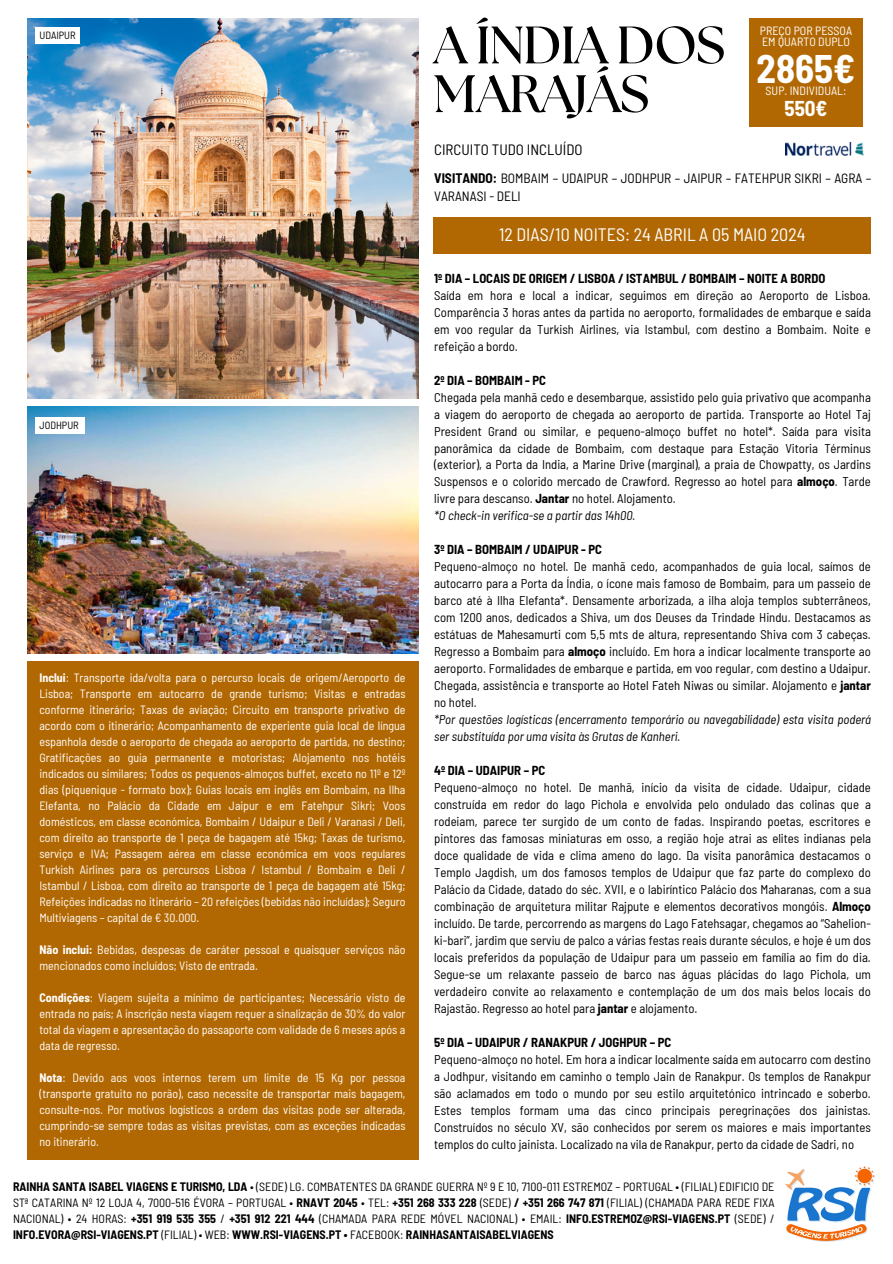
<style>
.page{position:relative;width:893px;height:1264px;background:#fff}
.page>*{position:absolute;margin:0;border:0;box-sizing:border-box;transform-origin:0 0}
.t1{font:700 52.5px "The Seasons";letter-spacing:-.02em;color:#000}
.t2{font:700 semi-condensed 39px "Barlow";color:#fff}
.t3{font:700 semi-condensed 21px "Barlow";color:#fff}
.t4{font:semi-condensed 18px "Barlow";color:#fff}
.t5{font:semi-condensed 15px "Barlow";color:#000}
.t6{font:semi-condensed 13.5px/18px "Barlow";color:#000}
.t7{font:semi-condensed 12.75px/17px "Barlow";color:#000;text-align:justify}
.t8{font:italic semi-condensed 12.75px/17px "Barlow";color:#000}
.t9{font:700 semi-condensed 12.75px "Barlow";color:#000}
.t10{font:semi-condensed 12px/16px "Barlow";color:#fff;text-align:justify}
.t11{font:semi-condensed 12px/16px "Barlow";color:#000;text-align:justify}
.t12{font:semi-condensed 10.5px "Barlow";color:#000}
.s1{font-weight:700}
</style>
<div class="page">
<img style="left:785px;top:1166px;width:90px;height:75px">
<div style="left:27px;top:661px;width:392px;height:498px;background:#b26802"></div>
<div style="left:433px;top:217px;width:437px;height:37px;background:#b26802"></div>
<img style="left:27px;top:18px;width:391px;height:380px">
<div style="left:749px;top:18px;width:113px;height:108px;background:#b26802"></div>
<img style="left:785px;top:143px;width:77px;height:12px">
<div style="left:35px;top:28px;width:45px;height:16px;background:#fff"></div>
<img style="left:27px;top:406px;width:391px;height:247px">
<div style="left:35px;top:417px;width:50px;height:17px;background:#fff"></div>
<p class="t12" style="left:39px;top:29px;width:38px">UDAIPUR</p>
<p class="t1" style="left:433px;top:21px;width:293px">A ÍNDIA DOS</p>
<p class="t1" style="left:433px;top:70px;width:217px">MARAJÁS</p>
<p class="t5" style="left:434px;top:140px;width:150px">CIRCUITO TUDO INCLUÍDO</p>
<p class="t10" style="left:759px;top:24px;width:94px;line-height:11.2px">PREÇO POR PESSOA<br>EM QUARTO DUPLO</p>
<p class="t2" style="left:756px;top:44px;width:100px">2865€</p>
<p class="t10" style="left:765px;top:83px;width:82px">SUP. INDIVIDUAL:</p>
<p class="t3" style="left:784px;top:95px;width:45px">550€</p>
<p class="t6" style="left:434px;top:168px;width:439px"><span class="s1">VISITANDO:</span> BOMBAIM – UDAIPUR – JODHPUR – JAIPUR – FATEHPUR SIKRI – AGRA –<br>VARANASI - DELI</p>
<p class="t4" style="left:499px;top:223px;width:308px">12 DIAS/10 NOITES: 24 ABRIL A 05 MAIO 2024</p>
<p class="t9" style="left:434px;top:270px;width:392px">1º DIA – LOCAIS DE ORIGEM / LISBOA / ISTAMBUL / BOMBAIM – NOITE A BORDO</p>
<p class="t7" style="left:434px;top:286px;width:438px">Saída em hora e local a indicar, seguimos em direção ao Aeroporto de Lisboa.<br>Comparência 3 horas antes da partida no aeroporto, formalidades de embarque e saída em voo regular da Turkish Airlines, via Istambul, com destino a Bombaim. Noite e refeição a bordo.</p>
<p class="t9" style="left:434px;top:372px;width:113px">2º DIA – BOMBAIM - PC</p>
<p class="t7" style="left:434px;top:388px;width:438px">Chegada pela manhã cedo e desembarque, assistido pelo guia privativo que acompanha a viagem do aeroporto de chegada ao aeroporto de partida. Transporte ao Hotel Taj President Grand ou similar, e pequeno-almoço buffet no hotel*. Saída para visita panorâmica da cidade de Bombaim, com destaque para Estação Vitoria Términus (exterior), a Porta da India, a Marine Drive (marginal), a praia de Chowpatty, os Jardins Suspensos e o colorido mercado de Crawford. Regresso ao hotel para <span class="s1">almoço</span>. Tarde livre para descanso. <span class="s1">Jantar</span> no hotel. Alojamento.</p>
<p class="t8" style="left:434px;top:507px;width:203px">*O check-in verifica-se a partir das 14h00.</p>
<p class="t9" style="left:434px;top:541px;width:169px">3º DIA – BOMBAIM / UDAIPUR - PC</p>
<p class="t7" style="left:434px;top:558px;width:438px">Pequeno-almoço no hotel. De manhã cedo, acompanhados de guia local, saímos de autocarro para a Porta da Índia, o ícone mais famoso de Bombaim, para um passeio de barco até à Ilha Elefanta*. Densamente arborizada, a ilha aloja templos subterrâneos, com 1200 anos, dedicados a Shiva, um dos Deuses da Trindade Hindu. Destacamos as estátuas de Mahesamurti com 5,5 mts de altura, representando Shiva com 3 cabeças.<br>Regresso a Bombaim para <span class="s1">almoço</span> incluído. Em hora a indicar localmente transporte ao aeroporto. Formalidades de embarque e partida, em voo regular, com destino a Udaipur.<br>Chegada, assistência e transporte ao Hotel Fateh Niwas ou similar. Alojamento e <span class="s1">jantar </span>no hotel.</p>
<p class="t8" style="left:434px;top:710px;width:438px">*Por questões logísticas (encerramento temporário ou navegabilidade) esta visita poderá ser substituída por uma visita às Grutas de Kanheri.</p>
<p class="t9" style="left:434px;top:762px;width:113px">4º DIA – UDAIPUR – PC</p>
<p class="t7" style="left:434px;top:778px;width:438px">Pequeno-almoço no hotel. De manhã, início da visita de cidade. Udaipur, cidade construída em redor do lago Pichola e envolvida pelo ondulado das colinas que a rodeiam, parece ter surgido de um conto de fadas. Inspirando poetas, escritores e pintores das famosas miniaturas em osso, a região hoje atrai as elites indianas pela doce qualidade de vida e clima ameno do lago. Da visita panorâmica destacamos o Templo Jagdish, um dos famosos templos de Udaipur que faz parte do complexo do Palácio da Cidade, datado do séc. XVII, e o labiríntico Palácio dos Maharanas, com a sua combinação de arquitetura militar Rajpute e elementos decorativos mongóis. <span class="s1">Almoço </span>incluído. De tarde, percorrendo as margens do Lago Fatehsagar, chegamos ao “Sahelion&shy;ki-bari”, jardim que serviu de palco a várias festas reais durante séculos, e hoje é um dos locais preferidos da população de Udaipur para um passeio em família ao fim do dia.<br>Segue-se um relaxante passeio de barco nas águas plácidas do lago Pichola, um verdadeiro convite ao relaxamento e contemplação de um dos mais belos locais do Rajastão. Regresso ao hotel para <span class="s1">jantar</span> e alojamento.</p>
<p class="t9" style="left:434px;top:1034px;width:239px">5º DIA – UDAIPUR / RANAKPUR / JOGHPUR – PC</p>
<p class="t7" style="left:434px;top:1050px;width:438px">Pequeno-almoço no hotel. Em hora a indicar localmente saída em autocarro com destino a Jodhpur, visitando em caminho o templo Jain de Ranakpur. Os templos de Ranakpur são aclamados em todo o mundo por seu estilo arquitetónico intrincado e soberbo.<br>Estes templos formam uma das cinco principais peregrinações dos jainistas.<br>Construídos no século XV, são conhecidos por serem os maiores e mais importantes templos do culto jainista. Localizado na vila de Ranakpur, perto da cidade de Sadri, no</p>
<p class="t11" style="left:13px;top:1178px;width:762px"><span class="s1">RAINHA SANTA ISABEL VIAGENS E TURISMO, LDA</span> • (SEDE) LG. COMBATENTES DA GRANDE GUERRA Nº 9 E 10, 7100-011 ESTREMOZ – PORTUGAL • (FILIAL) EDIFICIO DE STª CATARINA Nº 12 LOJA 4, 7000-516 ÉVORA – PORTUGAL • <span class="s1">RNAVT 2045</span> • TEL: <span class="s1">+351 268 333 228</span> (SEDE) <span class="s1">/ +351 266 747 871</span> (FILIAL) (CHAMADA PARA REDE FIXA NACIONAL) • 24 HORAS: <span class="s1">+351 919 535 355</span> / <span class="s1">+351 912 221 444</span> (CHAMADA PARA REDE MÓVEL NACIONAL) • EMAIL: <span class="s1">INFO.ESTREMOZ@RSI-VIAGENS.PT</span> (SEDE) / <span class="s1">INFO.EVORA@RSI-VIAGENS.PT</span> (FILIAL) • WEB: <span class="s1">WWW.RSI-VIAGENS.PT •</span> FACEBOOK: <span class="s1">RAINHASANTAISABELVIAGENS</span></p>
<p class="t12" style="left:39px;top:418px;width:41px">JODHPUR</p>
<p class="t10" style="left:39px;top:669px;width:367px"><span class="s1">Inclui</span>: Transporte ida/volta para o percurso locais de origem/Aeroporto de Lisboa; Transporte em autocarro de grande turismo; Visitas e entradas conforme itinerário; Taxas de aviação; Circuito em transporte privativo de acordo com o itinerário; Acompanhamento de experiente guia local de língua espanhola desde o aeroporto de chegada ao aeroporto de partida, no destino; Gratificações ao guia permanente e motoristas; Alojamento nos hotéis indicados ou similares; Todos os pequenos-almoços buffet, exceto no 11º e 12º dias (piquenique - formato box); Guias locais em inglês em Bombaim, na Ilha Elefanta, no Palácio da Cidade em Jaipur e em Fatehpur Sikri; Voos domésticos, em classe económica, Bombaim / Udaipur e Deli / Varanasi / Deli, com direito ao transporte de 1 peça de bagagem até 15kg; Taxas de turismo, serviço e IVA; Passagem aérea em classe económica em voos regulares Turkish Airlines para os percursos Lisboa / Istambul / Bombaim e Deli / Istambul / Lisboa, com direito ao transporte de 1 peça de bagagem até 15kg; Refeições indicadas no itinerário – 20 refeições (bebidas não incluídas); Seguro Multiviagens – capital de € 30.000.</p>
<p class="t10" style="left:39px;top:941px;width:367px"><span class="s1">Não inclui:</span> Bebidas, despesas de caráter pessoal e quaisquer serviços não mencionados como incluídos; Visto de entrada.</p>
<p class="t10" style="left:39px;top:989px;width:367px"><span class="s1">Condições</span>: Viagem sujeita a mínimo de participantes; Necessário visto de entrada no país; A inscrição nesta viagem requer a sinalização de 30% do valor total da viagem e apresentação do passaporte com validade de 6 meses após a data de regresso.</p>
<p class="t10" style="left:39px;top:1069px;width:367px"><span class="s1">Nota</span>: Devido aos voos internos terem um limite de 15 Kg por pessoa (transporte gratuito no porão), caso necessite de transportar mais bagagem, consulte-nos. Por motivos logísticos a ordem das visitas pode ser alterada, cumprindo-se sempre todas as visitas previstas, com as exceções indicadas no itinerário.</p>
</div>
